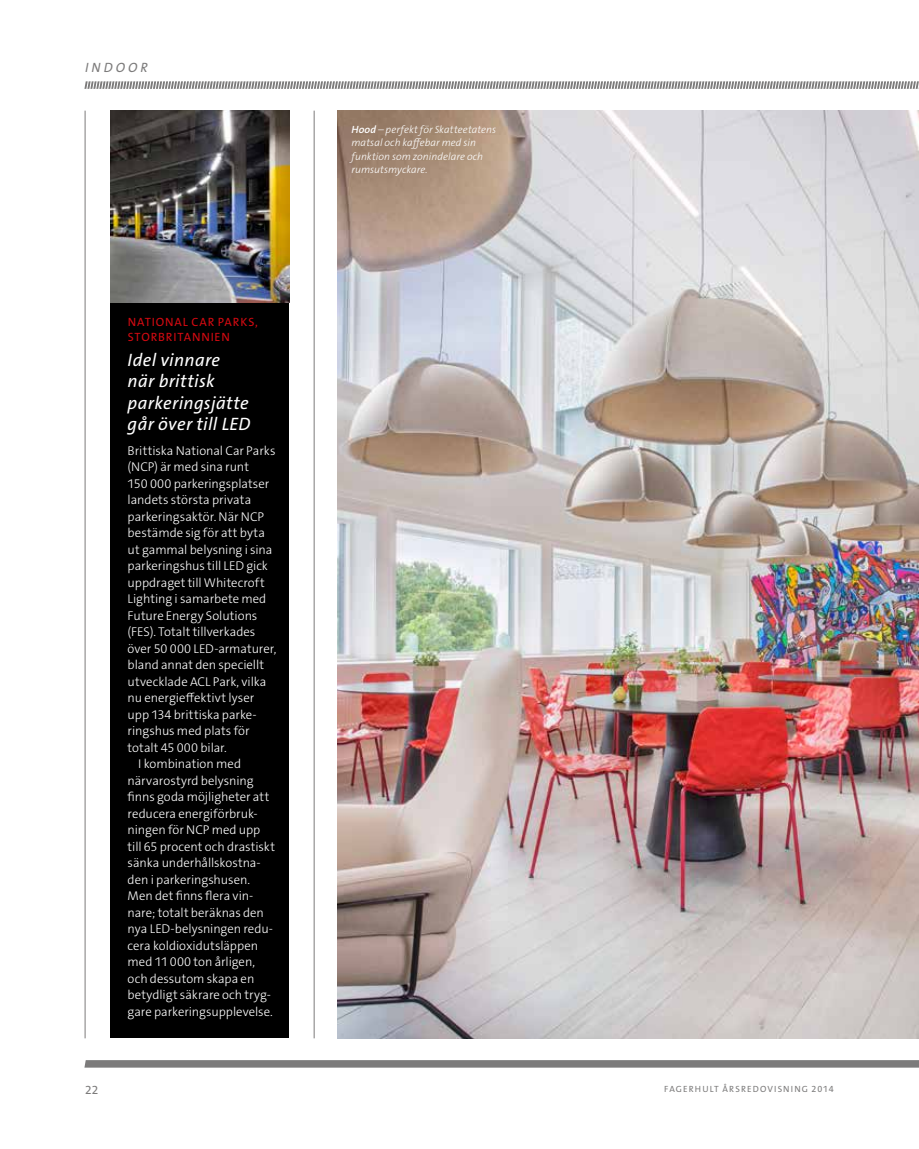
<style>
.page{position:relative;width:919px;height:1149px;background:#fff}
.page>*{position:absolute;margin:0;border:0;box-sizing:border-box;transform-origin:0 0}
.t1{font:italic 18px/21px "Fagerhult The Sans LT5";letter-spacing:.015em;color:#fff}
.t2{font:italic 13.5px "Fagerhult The Sans LT5";letter-spacing:.22em;color:#7c7b7b}
.t3{font:12.75px "Fagerhult The Sans LT3";color:#fff}
.t4{font:12px/15px "Fagerhult The Sans LT5";letter-spacing:.07em;color:#d20a11}
.t5{font:12px "Fagerhult The Sans LT5";color:#7c7b7b}
.t6{font:italic 10.5px/13.5px "Fagerhult The Sans LT3";letter-spacing:.005em;color:#fff}
.t7{font:9px "Fagerhult The Sans LT5";letter-spacing:.125em;color:#7c7b7b}
.s1{font-family:"Fagerhult The Sans LT6"}
</style>
<div class="page">
<div style="left:111px;top:111px;width:178px;height:926px;background:#000"></div>
<img style="left:111px;top:111px;width:178px;height:191px">
<img style="left:337px;top:111px;width:581px;height:926px">
<hr style="left:314px;top:111px;width:1px;height:926px;background:#7c7b7b">
<svg style="left:85px;top:81px;width:833px;height:8px;background:#afaeae"></svg>
<svg style="left:85px;top:1060px;width:833px;height:7px;background:#7e7d7d"></svg>
<hr style="left:85px;top:111px;width:1px;height:926px;background:#7c7b7b">
<p class="t2" style="left:85px;top:58px;width:64px">INDOOR</p>
<p class="t4" style="left:128px;top:314px;width:132px">NATIONAL CAR PARKS,<br>STORBRITANNIEN</p>
<h1 class="t1" style="left:128px;top:350px;width:124px">Idel vinnare när brittisk parkeringsjätte går över till LED</h1>
<p class="t3" style="left:128px;top:442px;width:149px">Brittiska National Car Parks</p>
<p class="t3" style="left:128px;top:458px;width:123px">(NCP) är med sina runt</p>
<p class="t3" style="left:128px;top:475px;width:143px">150 000 parkeringsplatser</p>
<p class="t3" style="left:128px;top:491px;width:125px">landets största privata</p>
<p class="t3" style="left:128px;top:508px;width:138px">parkeringsaktör. När NCP</p>
<p class="t3" style="left:128px;top:524px;width:139px">bestämde sig för att byta</p>
<p class="t3" style="left:128px;top:541px;width:146px">ut gammal belysning i sina</p>
<p class="t3" style="left:128px;top:557px;width:142px">parkeringshus till LED gick</p>
<p class="t3" style="left:128px;top:574px;width:138px">uppdraget till Whitecroft</p>
<p class="t3" style="left:128px;top:590px;width:140px">Lighting i samarbete med</p>
<p class="t3" style="left:128px;top:607px;width:131px">Future Energy Solutions</p>
<p class="t3" style="left:128px;top:623px;width:129px">(FES). Totalt tillverkades</p>
<p class="t3" style="left:128px;top:640px;width:150px">över 50 000 LED-armaturer,</p>
<p class="t3" style="left:128px;top:656px;width:138px">bland annat den speciellt</p>
<p class="t3" style="left:128px;top:673px;width:140px">utvecklade ACL Park, vilka</p>
<p class="t3" style="left:128px;top:689px;width:128px">nu energieffektivt lyser</p>
<p class="t3" style="left:128px;top:706px;width:130px">upp 134 brittiska parke-</p>
<p class="t3" style="left:128px;top:722px;width:123px">ringshus med plats för</p>
<p class="t3" style="left:128px;top:739px;width:101px">totalt 45 000 bilar.</p>
<p class="t3" style="left:138px;top:755px;width:104px">I kombination med</p>
<p class="t3" style="left:128px;top:772px;width:127px">närvarostyrd belysning</p>
<p class="t3" style="left:128px;top:788px;width:143px">finns goda möjligheter att</p>
<p class="t3" style="left:128px;top:805px;width:131px">reducera energiförbruk-</p>
<p class="t3" style="left:128px;top:821px;width:134px">ningen för NCP med upp</p>
<p class="t3" style="left:128px;top:838px;width:149px">till 65 procent och drastiskt</p>
<p class="t3" style="left:128px;top:854px;width:134px">sänka underhållskostna-</p>
<p class="t3" style="left:128px;top:871px;width:124px">den i parkeringshusen.</p>
<p class="t3" style="left:128px;top:887px;width:127px">Men det finns flera vin-</p>
<p class="t3" style="left:128px;top:904px;width:138px">nare; totalt beräknas den</p>
<p class="t3" style="left:128px;top:920px;width:147px">nya LED-belysningen redu-</p>
<p class="t3" style="left:128px;top:937px;width:132px">cera koldioxidutsläppen</p>
<p class="t3" style="left:128px;top:953px;width:129px">med 11000 ton årligen,</p>
<p class="t3" style="left:128px;top:970px;width:128px">och dessutom skapa en</p>
<p class="t3" style="left:128px;top:986px;width:145px">betydligt säkrare och tryg-</p>
<p class="t3" style="left:128px;top:1003px;width:147px">gare parkeringsupplevelse.</p>
<p class="t6" style="left:351px;top:123px;width:146px"><span class="s1">Hood</span> – perfekt för Skatteetatens matsal och kaffebar med sin funktion som zonindelare och rumsutsmyckare.</p>
<p class="t5" style="left:85px;top:1081px;width:15px">22</p>
<p class="t7" style="left:664px;top:1082px;width:171px">FAGERHULT ÅRSREDOVISNING 2014</p>
</div>
